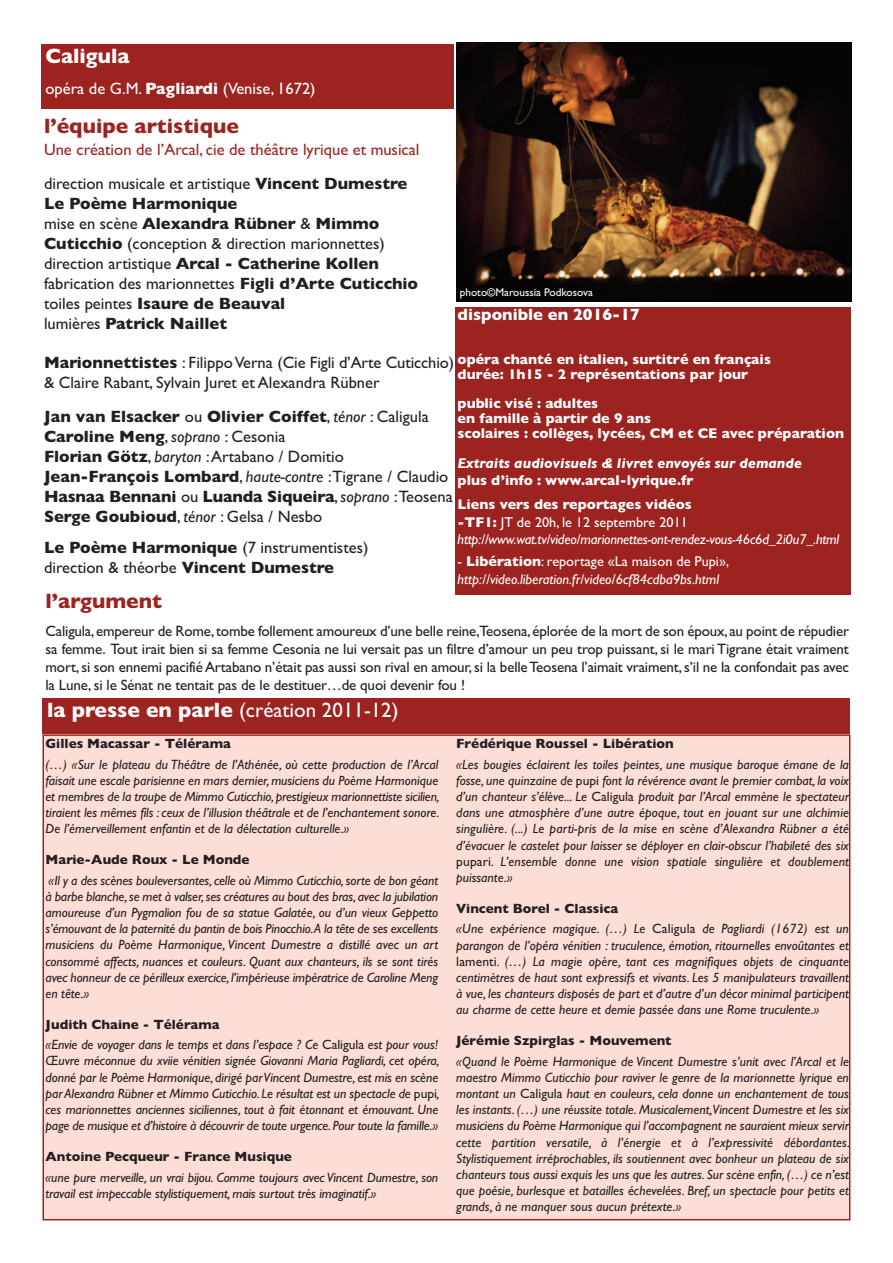
<style>
.page{position:relative;width:893px;height:1263px;background:#fff}
.page>*{position:absolute;margin:0;border:0;box-sizing:border-box;transform-origin:0 0}
.t1{font:21px "Gill Sans";color:#fff}
.t2{font:700 21px "Gill Sans";color:#9c2320}
.t3{font:700 21px "Gill Sans";color:#fff}
.t4{font:700 16.5px/20px "Gill Sans";color:#231f20}
.t5{font:16.5px/20px "Gill Sans";color:#231f20}
.t6{font:16.5px/34.2px "Gill Sans";color:#9c2320}
.t7{font:16.5px "Gill Sans";color:#fff}
.t8{font:700 16.5px "Gill Sans";color:#fff}
.t9{font:15px/18px "Gill Sans";letter-spacing:-.01em;color:#231f20;text-align:justify}
.t10{font:700 14.25px/15px "Gill Sans";color:#fff}
.t11{font:italic 14.25px/17.7px "Gill Sans";letter-spacing:-.015em;color:#fff}
.t12{font:italic 700 14.25px "Gill Sans";color:#fff}
.t13{font:italic 13.5px/16.2px "Gill Sans";letter-spacing:-.005em;color:#231f20;text-align:justify}
.t14{font:700 13.5px "Gill Sans";color:#231f20}
.t15{font:11.25px "Gill Sans";color:#fff}
.s1{font-weight:700}
.s2{color:#231f20}
.s3{font-weight:700;color:#231f20}
.s4{font-weight:400}
.s5{font-weight:400;font-style:italic}
.s6{font-weight:700;font-style:normal}
.s7{font-style:normal}
</style>
<div class="page">
<div style="left:44px;top:736px;width:805px;height:483px;background:#fdded7"></div>
<div style="left:455px;top:307px;width:395px;height:288px;background:#9c2320"></div>
<div style="left:43px;top:698px;width:807px;height:36px;background:#9c2320"></div>
<div style="left:41px;top:44px;width:412px;height:64px;background:#9c2320"></div>
<img style="left:456px;top:43px;width:396px;height:259px">
<h1 class="t3" style="left:46px;top:43px;width:86px">Caligula</h1>
<p class="t7" style="left:46px;top:79px;width:272px">opéra de G.M. <span class="s1">Pagliardi</span> (Venise, 1672)</p>
<h1 class="t2" style="left:44px;top:113px;width:196px">l’équipe artistique</h1>
<p class="t6" style="left:44px;top:132px;width:377px">Une création de l’Arcal, cie de théâtre lyrique et musical <span class="s2">direction musicale et artistique</span> <span class="s3">Vincent Dumestre</span></p>
<p class="t4" style="left:44px;top:194px;width:376px">Le Poème Harmonique<br><span class="s4">mise en scène</span> Alexandra Rübner <span class="s4">&amp;</span> Mimmo Cuticchio <span class="s4">(conception &amp; direction marionnettes) direction artistique</span> Arcal - Catherine Kollen <span class="s4">fabrication des marionnettes</span> Figli d’Arte Cuticchio <span class="s4">toiles peintes</span> Isaure de Beauval<br><span class="s4">lumières</span> Patrick Naillet</p>
<p class="t5" style="left:44px;top:353px;width:412px"><span class="s1">Marionnettistes</span> : FilippoVerna (Cie Figli d’Arte Cuticchio) &amp; Claire Rabant, Sylvain Juret et Alexandra Rübner</p>
<p class="t4" style="left:44px;top:407px;width:410px">Jan van Elsacker <span class="s4">ou</span> Olivier Coiffet<span class="s4">,</span> <span class="s5">ténor</span> <span class="s4">: Caligula </span>Caroline Meng<span class="s4">,</span> <span class="s5">soprano</span> <span class="s4">: Cesonia<br></span>Florian Götz<span class="s4">,</span> <span class="s5">baryton</span> <span class="s4">:Artabano / Domitio </span>Jean-François Lombard<span class="s4">,</span> <span class="s5">haute-contre</span> <span class="s4">:Tigrane / Claudio </span>Hasnaa Bennani <span class="s4">ou</span> Luanda Siqueira<span class="s4">,</span> <span class="s5">soprano</span> <span class="s4">:Teosena </span>Serge Goubioud<span class="s4">,</span> <span class="s5">ténor</span> <span class="s4">: Gelsa / Nesbo</span></p>
<p class="t5" style="left:44px;top:537px;width:326px"><span class="s1">Le Poème Harmonique</span> (7 instrumentistes) direction &amp; théorbe <span class="s1">Vincent Dumestre</span></p>
<p class="t15" style="left:460px;top:285px;width:135px">photo©Maroussia Podkosova</p>
<p class="t8" style="left:458px;top:305px;width:184px">disponible en 2016-17</p>
<p class="t10" style="left:458px;top:352px;width:315px">opéra chanté en italien, surtitré en français durée: 1h15 - 2 représentations par jour</p>
<p class="t10" style="left:458px;top:395px;width:388px">public visé : adultes<br>en famille à partir de 9 ans<br>scolaires : collèges, lycées, CM et CE avec préparation</p>
<p class="t12" style="left:458px;top:455px;width:346px">Extraits audiovisuels &amp; livret envoyés sur demande</p>
<p class="t10" style="left:458px;top:468px;width:237px;line-height:23.7px">plus d’info : www.arcal-lyrique.fr<br>Liens vers des reportages vidéos</p>
<p class="t11" style="left:458px;top:513px;width:383px"><span class="s6">-TF1:</span> <span class="s7">JT de 20h, le 12 septembre 2011 </span>http://www.wat.tv/video/marionnettes-ont-rendez-vous-46c6d_2i0u7_.html</p>
<p class="t11" style="left:458px;top:552px;width:273px"><span class="s7">-</span> <span class="s6">Libération</span><span class="s7">: reportage «La maison de Pupi», </span>http://video.liberation.fr/video/6cf84cdba9bs.html</p>
<h1 class="t2" style="left:46px;top:589px;width:118px">l’argument</h1>
<p class="t9" style="left:46px;top:621px;width:805px">Caligula,empereur de Rome,tombe follement amoureux d’une belle reine,Teosena,éplorée de la mort de son époux, au point de répudier sa femme. Tout irait bien si sa femme Cesonia ne lui versait pas un filtre d’amour un peu trop puissant, si le mari Tigrane était vraiment mort,si son ennemi pacifiéArtabano n’était pas aussi son rival en amour,si la belleTeosena l’aimait vraiment,s’il ne la confondait pas avec la Lune, si le Sénat ne tentait pas de le destituer…de quoi devenir fou !</p>
<h1 class="t1" style="left:47px;top:698px;width:353px"><span class="s1">la presse en parle</span> (création 2011-12)</h1>
<p class="t14" style="left:46px;top:735px;width:187px">Gilles Macassar - Télérama</p>
<p class="t13" style="left:46px;top:756px;width:396px">(…) «Sur le plateau du Théâtre de l’Athénée, où cette production de l’Arcal faisait une escale parisienne en mars dernier,musiciens du Poème Harmonique et membres de la troupe de Mimmo Cuticchio, prestigieux marionnettiste sicilien, tiraient les mêmes fils :ceux de l’illusion théâtrale et de l’enchantement sonore.<br>De l’émerveillement enfantin et de la délectation culturelle.»</p>
<p class="t14" style="left:46px;top:851px;width:206px">Marie-Aude Roux - Le Monde</p>
<p class="t13" style="left:46px;top:872px;width:394px">«Il y a des scènes bouleversantes,celle où Mimmo Cuticchio,sorte de bon géant à barbe blanche,se met à valser,ses créatures au bout des bras, avec la jubilation amoureuse d’un Pygmalion fou de sa statue Galatée, ou d’un vieux Geppetto s’émouvant de la paternité du pantin de bois Pinocchio.A la tête de ses excellents musiciens du Poème Harmonique, Vincent Dumestre a distillé avec un art consommé affects, nuances et couleurs. Quant aux chanteurs, ils se sont tirés avec honneur de ce périlleux exercice, l’impérieuse impératrice de Caroline Meng en tête.»</p>
<p class="t13" style="left:46px;top:1014px;width:394px;line-height:20.5px"><span class="s6">Judith Chaine - Télérama<br></span>«Envie de voyager dans le temps et dans l’espace ? Ce <span class="s7">Caligula</span> est pour vous!</p>
<p class="t13" style="left:46px;top:1053px;width:396px">Œuvre méconnue du xviie vénitien signée Giovanni Maria Pagliardi, cet opéra, donné par le Poème Harmonique, dirigé parVincent Dumestre, est mis en scène par Alexandra Rub̈ner et Mimmo Cuticchio. Le résultat est un spectacle de <span class="s7">pupi</span>, ces marionnettes anciennes siciliennes, tout à fait étonnant et émouvant. Une page de musique et d’histoire à découvrir de toute urgence. Pour toute la famille.»</p>
<p class="t14" style="left:46px;top:1148px;width:248px">Antoine Pecqueur - France Musique</p>
<p class="t13" style="left:46px;top:1169px;width:394px">«une pure merveille, un vrai bijou. Comme toujours avec Vincent Dumestre, son travail est impeccable stylistiquement, mais surtout très imaginatif.»</p>
<p class="t14" style="left:456px;top:735px;width:219px">Frédérique Roussel - Libération</p>
<p class="t13" style="left:456px;top:756px;width:394px">«Les bougies éclairent les toiles peintes, une musique baroque émane de la fosse, une quinzaine de <span class="s7">pupi</span> font la révérence avant le premier combat, la voix d’un chanteur s’élève... Le <span class="s7">Caligula</span> produit par l’Arcal emmène le spectateur dans une atmosphère d’une autre époque, tout en jouant sur une alchimie singulière. (...) Le parti-pris de la mise en scène d’Alexandra Rübner a été d’évacuer le castelet pour laisser se déployer en clair-obscur l’habileté des six <span class="s7">pupari</span>. L’ensemble donne une vision spatiale singulière et doublement puissante.»</p>
<p class="t13" style="left:456px;top:898px;width:394px;line-height:20.5px"><span class="s6">Vincent Borel - Classica<br></span>«Une expérience magique. (…) Le <span class="s7">Caligula</span> de Pagliardi (1672) est un</p>
<p class="t13" style="left:456px;top:937px;width:394px">parangon de l’opéra vénitien : truculence, émotion, ritournelles envoûtantes et <span class="s7">lamenti</span>. (…) La magie opère, tant ces magnifiques objets de cinquante centimètres de haut sont expressifs et vivants. Les 5 manipulateurs travaillent à vue, les chanteurs disposés de part et d’autre d’un décor minimal participent au charme de cette heure et demie passée dans une Rome truculente.»</p>
<p class="t14" style="left:456px;top:1032px;width:217px">Jérémie Szpirglas - Mouvement</p>
<p class="t13" style="left:456px;top:1053px;width:396px">«Quand le Poème Harmonique de Vincent Dumestre s’unit avec l’Arcal et le maestro Mimmo Cuticchio pour raviver le genre de la marionnette lyrique en montant un <span class="s7">Caligula</span> haut en couleurs, cela donne un enchantement de tous les instants. (…) une réussite totale. Musicalement,Vincent Dumestre et les six musiciens du Poème Harmonique qui l’accompagnent ne sauraient mieux servir cette partition versatile, à l’énergie et à l’expressivité débordantes.<br>Stylistiquement irréprochables, ils soutiennent avec bonheur un plateau de six chanteurs tous aussi exquis les uns que les autres. Sur scène enfin,(…) ce n’est que poésie, burlesque et batailles échevelées. Bref, un spectacle pour petits et grands, à ne manquer sous aucun prétexte.»</p>
</div>
